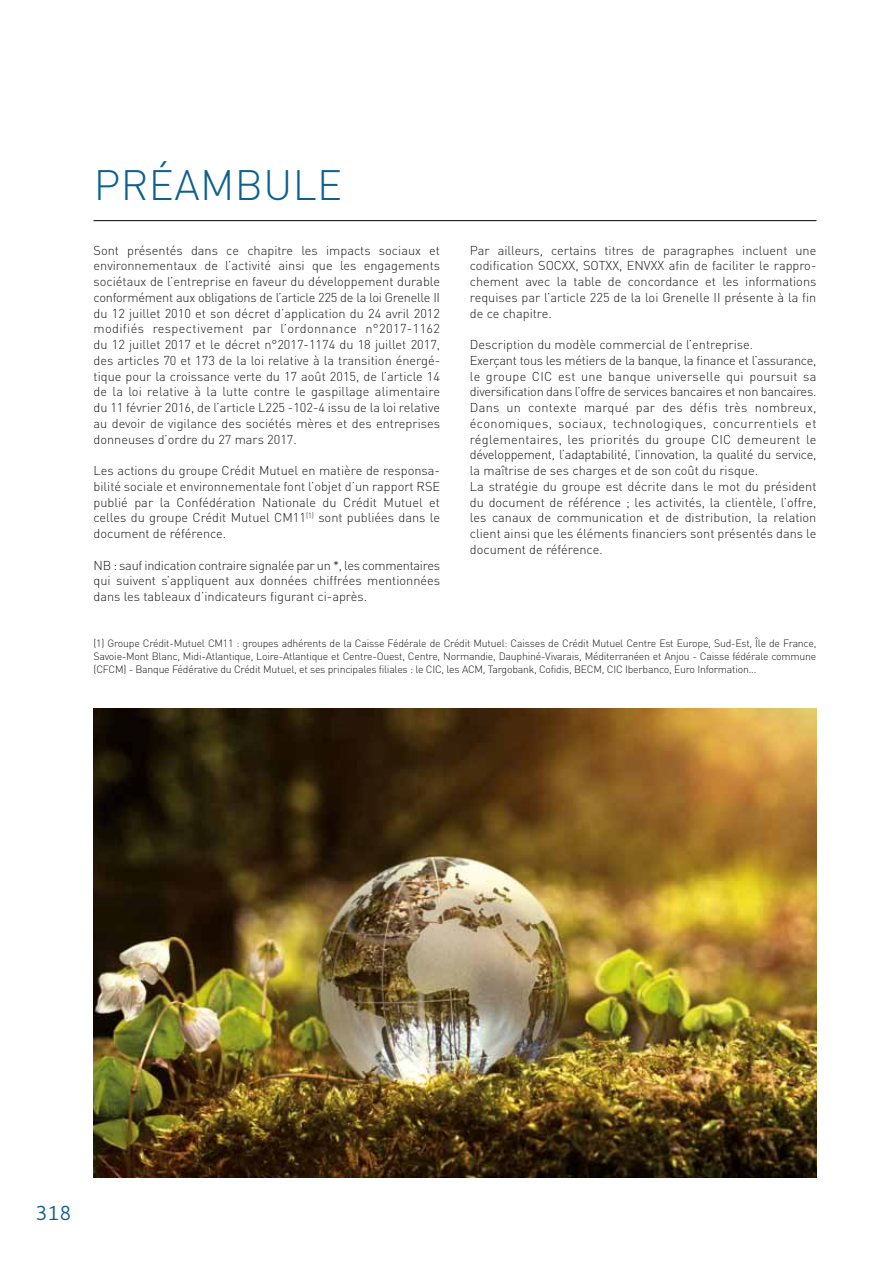
<style>
.page{position:relative;width:893px;height:1263px;background:#fff}
.page>*{position:absolute;margin:0;border:0;box-sizing:border-box;transform-origin:0 0}
.t1{font:300 42px "DIN Pro";letter-spacing:.01em;color:#0e618e}
.t2{font:300 22.5px "Alto Pro";color:#0e618e}
.t3{font:300 12.75px/15.8px "DIN Pro";color:#1a181c;text-align:justify}
.t4{font:300 10.5px/12.8px "DIN Pro";letter-spacing:-.02em;color:#1a181c;text-align:justify}
</style>
<div class="page">
<hr style="left:94px;top:220px;width:722px;height:1px;background:#000">
<img style="left:94px;top:708px;width:722px;height:470px">
<h1 class="t1" style="left:94px;top:152px;width:250px">PRÉAMBULE</h1>
<p class="t3" style="left:94px;top:241px;width:348px">Sont présentés dans ce chapitre les impacts sociaux et environnementaux de l’activité ainsi que les engagements sociétaux de l’entreprise en faveur du développement durable conformément aux obligations de l’article 225 de la loi Grenelle II du 12 juillet 2010 et son décret d’application du 24 avril 2012 modifiés respectivement par l’ordonnance n°2017-1162 du 12 juillet 2017 et le décret n°2017-1174 du 18 juillet 2017, des articles 70 et 173 de la loi relative à la transition énergé&shy;tique pour la croissance verte du 17 août 2015, de l’article 14 de la loi relative à la lutte contre le gaspillage alimentaire du 11 février 2016, de l’article L225 -102-4 issu de la loi relative au devoir de vigilance des sociétés mères et des entreprises donneuses d’ordre du 27 mars 2017.</p>
<p class="t3" style="left:94px;top:461px;width:348px">Les actions du groupe Crédit Mutuel en matière de responsa&shy;bilité sociale et environnementale font l’objet d’un rapport RSE publié par la Confédération Nationale du Crédit Mutuel et celles du groupe Crédit Mutuel CM11<sup>(1)</sup> sont publiées dans le document de référence.</p>
<p class="t3" style="left:94px;top:556px;width:348px">N B : sauf indication contraire signalée par un *, les commentaires qui suivent s’appliquent aux données chiffrées mentionnées dans les tableaux d’indicateurs figurant ci-après.</p>
<p class="t3" style="left:470px;top:241px;width:348px">Par ailleurs, certains titres de paragraphes incluent une codification SOCXX, SOTXX, ENVXX afin de faciliter le rappro&shy;chement avec la table de concordance et les informations requises par l’article 225 de la loi G renelle II présente à la fin de ce chapitre.</p>
<p class="t3" style="left:470px;top:335px;width:348px;text-align:left">Description du modèle commercial de l’entreprise.<br>Exerçant tous les métiers de la banque, la finance et l’assurance, le groupe CIC est une banque universelle qui poursuit sa diversification dans l’offre de services bancaires et non bancaires.<br>Dans un contexte marqué par des défis très nombreux, économiques, sociaux, technologiques, concurrentiels et réglementaires, les priorités du groupe CIC demeurent le développement, l’adaptabilité, l’innovation, la qualité du service, la maîtrise de ses charges et de son coût du risque.<br>La stratégie du groupe est décrite dans le mot du président du document de référence ; les activités, la clientèle, l’offre, les canaux de communication et de distribution, la relation client ainsi que les éléments financiers sont présentés dans le document de référence.</p>
<p class="t4" style="left:94px;top:636px;width:724px">(1) Groupe Crédit-Mutuel CM11 : groupes adhérents de la Caisse Fédérale de Crédit Mutuel: Caisses de Crédit Mutuel Centre Est Europe, Sud-Est, Île de France, Savoie-Mont Blanc, Midi-Atlantique, Loire-Atlantique et Centre-Ouest, Centre, Normandie, Dauphiné-Vivarais, Méditerranéen et Anjou - Caisse fédérale commune (CFCM) - Banque Fédérative du Crédit Mutuel, et ses principales filiales : le CIC, les ACM, Targobank, Cofidis, BECM, CIC Iberbanco, Euro Information...</p>
<h2 class="t2" style="left:35px;top:1199px;width:38px">318</h2>
</div>
